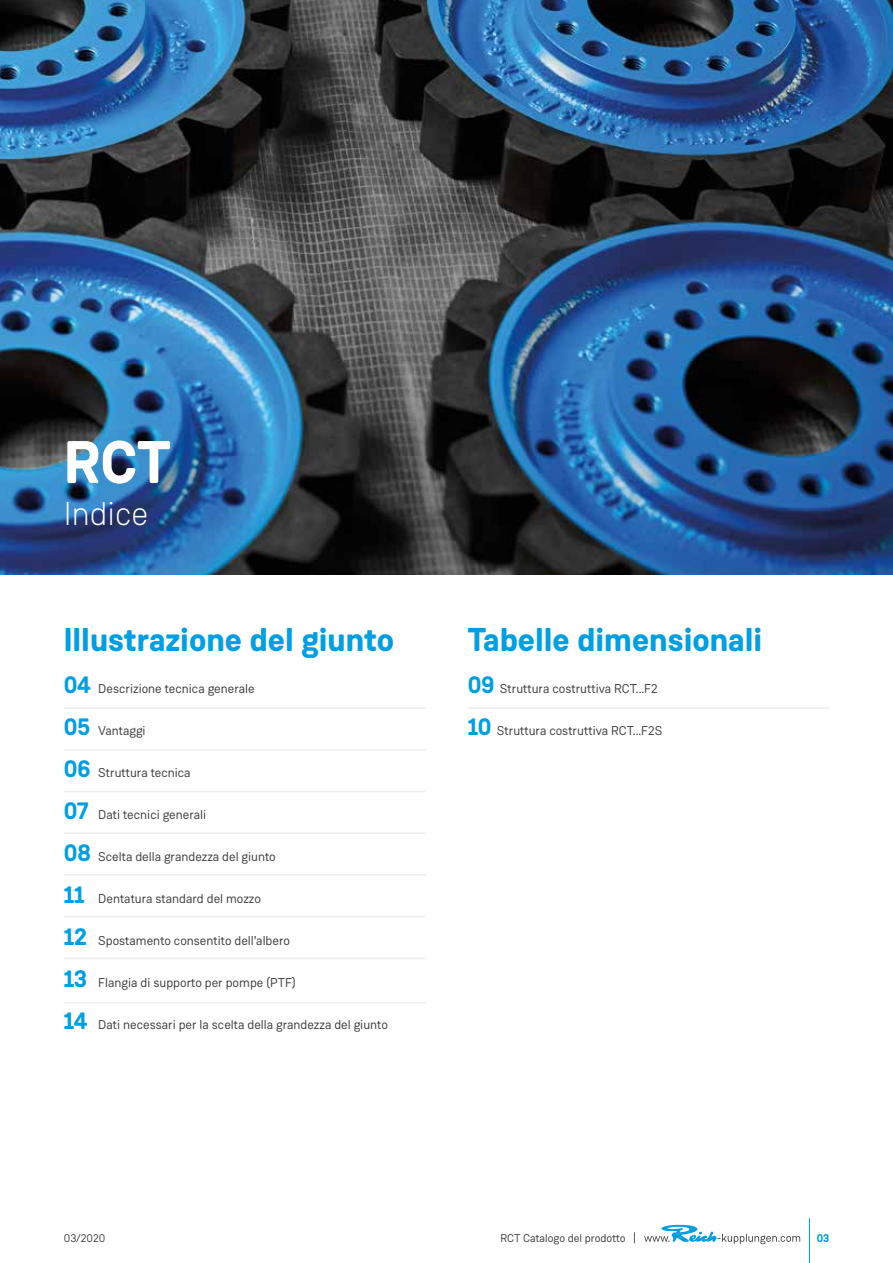
<style>
.page{position:relative;width:893px;height:1263px;background:#fff}
.page>*{position:absolute;margin:0;border:0;box-sizing:border-box;transform-origin:0 0}
.t1{font:700 60px "Weissenhof Grotesk";color:#fff}
.t2{font:700 33px "Weissenhof Grotesk";color:#009fe3}
.t3{font:300 33px "Weissenhof Grotesk";color:#fff}
.t4{font:12.75px "Weissenhof Grotesk";color:#3c3c3b}
.t5{font:11.25px "Weissenhof Grotesk";color:#3c3c3b}
.t6{font:700 11.25px "Weissenhof Grotesk";color:#009fe3}
.s1{font-weight:700;font-size:24px;color:#009fe3}
</style>
<div class="page">
<hr style="left:809px;top:1218px;width:1px;height:45px;background:#009fe3">
<svg style="left:644px;top:1224px;width:156px;height:20px"></svg>
<img style="left:0;top:0;width:893px;height:574px">
<hr style="left:468px;top:707px;width:361px;height:2px;background:#ededed">
<hr style="left:64px;top:707px;width:361px;height:2px;background:#ededed">
<hr style="left:64px;top:749px;width:361px;height:2px;background:#ededed">
<hr style="left:64px;top:791px;width:361px;height:1px;background:#ededed">
<hr style="left:64px;top:832px;width:361px;height:2px;background:#ededed">
<hr style="left:64px;top:874px;width:361px;height:2px;background:#ededed">
<hr style="left:64px;top:916px;width:361px;height:1px;background:#ededed">
<hr style="left:64px;top:957px;width:361px;height:2px;background:#ededed">
<hr style="left:64px;top:1002px;width:361px;height:1px;background:#ededed">
<h1 class="t1" style="left:64px;top:424px;width:108px">RCT</h1>
<h2 class="t3" style="left:64px;top:494px;width:86px">Indice</h2>
<h2 class="t2" style="left:64px;top:619px;width:332px">Illustrazione del giunto</h2>
<p class="t4" style="left:64px;top:681px;width:192px"><span class="s1">04</span> Descrizione tecnica generale</p>
<p class="t4" style="left:64px;top:723px;width:83px"><span class="s1">05</span> Vantaggi</p>
<p class="t4" style="left:64px;top:765px;width:128px"><span class="s1">06</span> Struttura tecnica</p>
<p class="t4" style="left:64px;top:807px;width:144px"><span class="s1">07</span> Dati tecnici generali</p>
<p class="t4" style="left:64px;top:849px;width:213px"><span class="s1">08</span> Scelta della grandezza del giunto</p>
<p class="t4" style="left:64px;top:891px;width:199px"><span class="s1">11</span> Dentatura standard del mozzo</p>
<p class="t4" style="left:64px;top:933px;width:228px"><span class="s1">12</span> Spostamento consentito dell’albero</p>
<p class="t4" style="left:64px;top:975px;width:233px"><span class="s1">13</span> Flangia di supporto per pompe (PTF)</p>
<p class="t4" style="left:64px;top:1017px;width:326px"><span class="s1">14</span> Dati necessari per la scelta della grandezza del giunto</p>
<h2 class="t2" style="left:468px;top:619px;width:296px">Tabelle dimensionali</h2>
<p class="t4" style="left:468px;top:681px;width:192px"><span class="s1">09</span> Struttura costruttiva RCT...F2</p>
<p class="t4" style="left:468px;top:723px;width:196px"><span class="s1">10</span> Struttura costruttiva RCT...F2S</p>
<p class="t5" style="left:64px;top:1231px;width:43px">03/2020</p>
<p class="t5" style="left:500px;top:1231px;width:127px">RCT Catalogo del prodotto</p>
<p class="t6" style="left:817px;top:1231px;width:14px">03</p>
</div>
